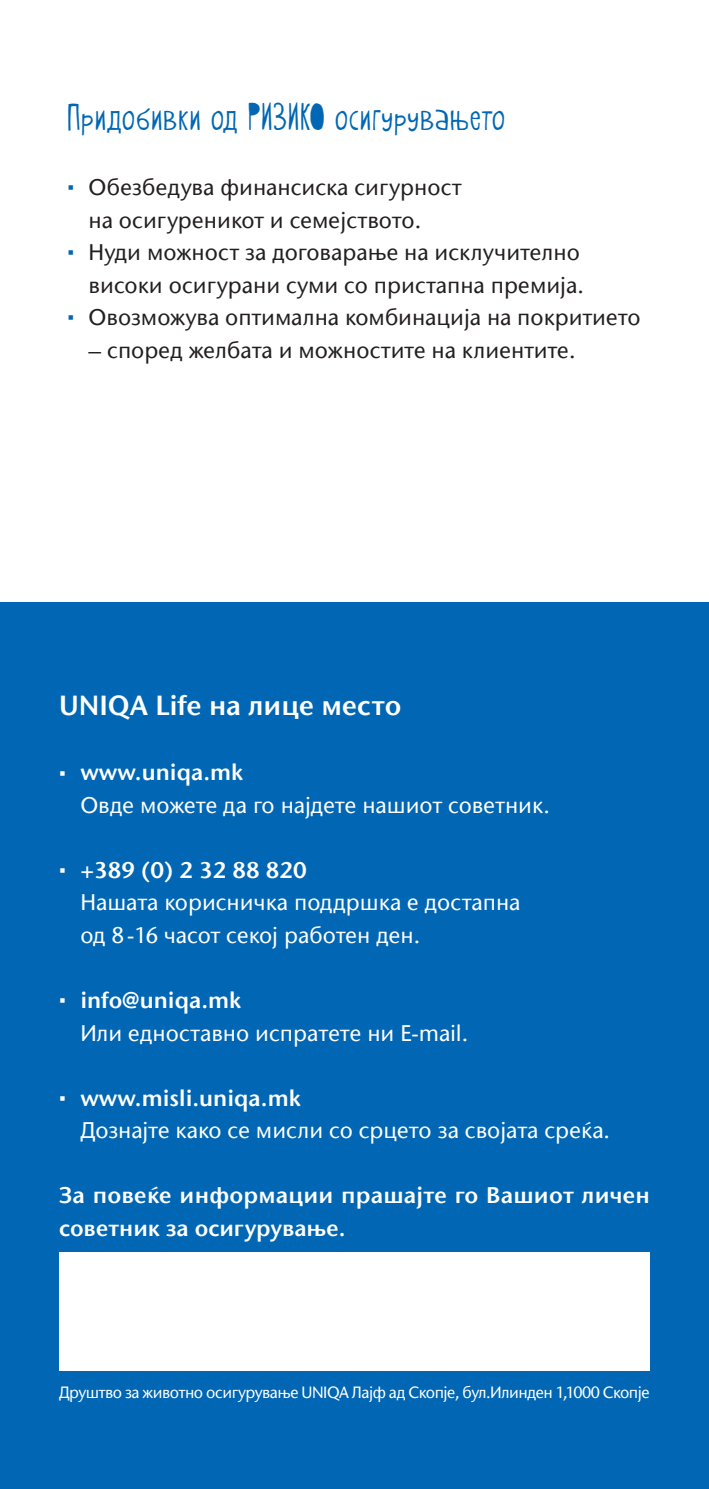
<style>
.page{position:relative;width:709px;height:1489px;background:#fff}
.page>*{position:absolute;margin:0;border:0;box-sizing:border-box;transform-origin:0 0}
.наслови{font:42.5px "Oyster Cyrillic";letter-spacing:.03em;color:#0166b3}
.текст{font:600 27.5px "Stone Sans ITC";color:#fff}
.булетз{font:500 22.5px/32.5px "Stone Sans ITC";color:#fff}
.t1{font:500 22.5px/32.5px "Stone Sans ITC";color:#231f20}
.текст-2{font:600 22.5px/32.5px "Stone Sans ITC";letter-spacing:.01em;color:#fff}
.текст-3{font:500 16.25px "Stone Sans ITC";letter-spacing:-.03em;color:#fff}
.s1{font-family:"Oyster Stencil Cyrillic"}
.s2{font-weight:600}
</style>
<div class="page">
<div style="left:0;top:602px;width:709px;height:886px;background:#0166b3"></div>
<div style="left:59px;top:1252px;width:591px;height:118px;background:#fff"></div>
<p class="наслови" style="left:67px;top:96px;width:439px">Придобивки од <span class="s1">РИЗИКО</span> осигурувањето</p>
<p class="t1" style="left:89px;top:171px;width:374px">Обезбедува финансиска сигурност на осигуреникот и семејството.</p>
<p class="t1" style="left:89px;top:236px;width:496px">Нуди можност за договарање на исклучително високи осигурани суми со пристапна премија.</p>
<p class="t1" style="left:89px;top:301px;width:553px">Овозможува оптимална комбинација на покритието</p>
<p class="t1" style="left:89px;top:333px;width:488px">– според желбата и можностите на клиентите.</p>
<p class="текст" style="left:59px;top:688px;width:344px">UNIQA Life на лице место</p>
<p class="булетз" style="left:80px;top:756px;width:471px"><span class="s2">www.uniqa.mk<br></span>Овде можете да го најдете нашиот советник.</p>
<p class="булетз" style="left:80px;top:853px;width:441px"><span class="s2">+389 (0) 2 32 88 820<br></span>Нашата корисничка поддршка е достапна од 8-16 часот секој работен ден.</p>
<p class="булетз" style="left:80px;top:983px;width:389px"><span class="s2">info@uniqa.mk<br></span>Или едноставно испратете ни E-mail.</p>
<p class="булетз" style="left:80px;top:1081px;width:531px"><span class="s2">www.misli.uniqa.mk<br></span>Дознајте како се мисли со срцето за својата среќа.</p>
<p class="текст-2" style="left:59px;top:1178px;width:592px">За повеќе информации прашајте го Вашиот личен советник за осигурување.</p>
<p class="текст-3" style="left:59px;top:1382px;width:592px">Друштво за животно осигурување UNIQA Лајф ад Скопје, бул.Илинден 1,1000 Скопје</p>
</div>
